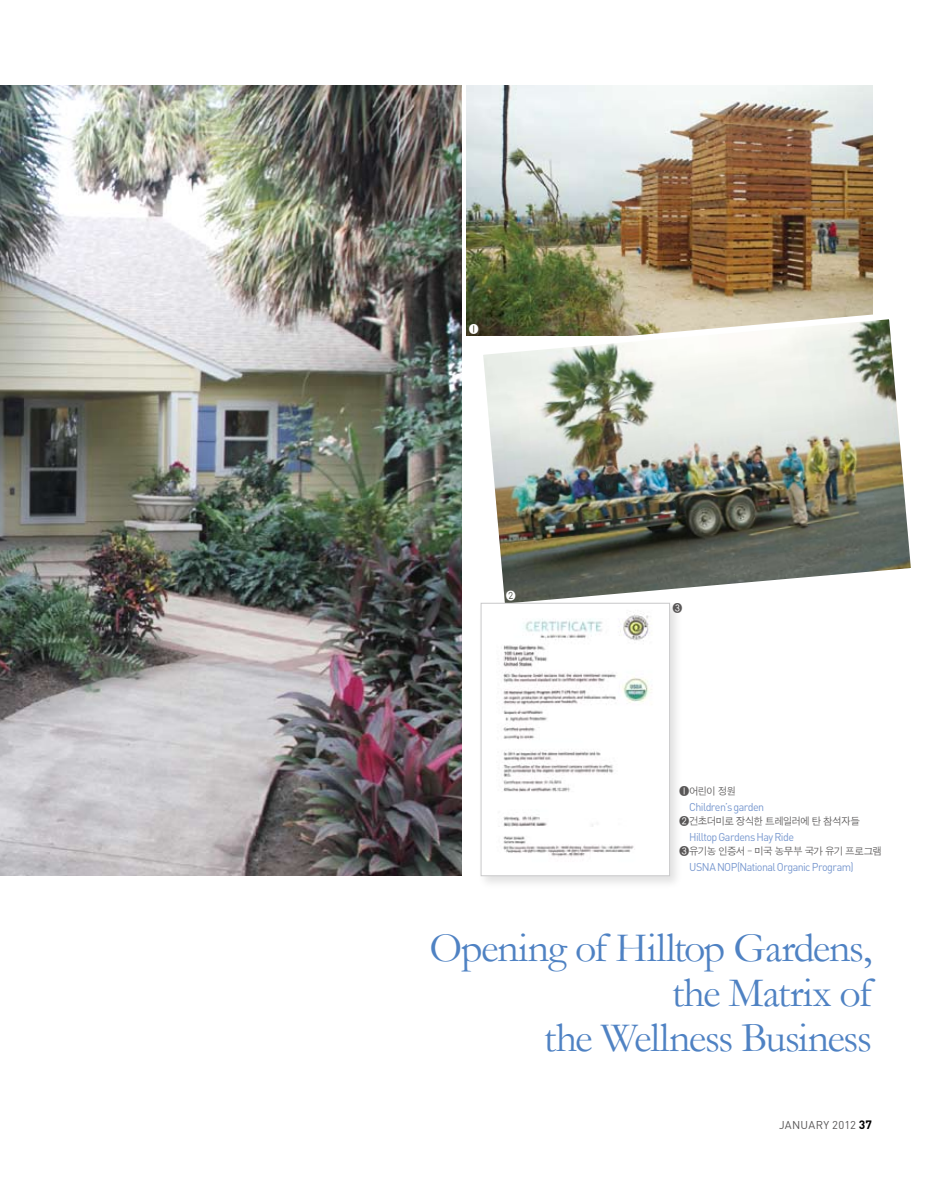
<style>
.page{position:relative;width:936px;height:1191px;background:#fff}
.page>*{position:absolute;margin:0;border:0;box-sizing:border-box;transform-origin:0 0}
.t1{font:42px/45px "Garamond";letter-spacing:-.035em;color:#4f82c3;text-align:right}
.t2{font:11.25px "DIN";letter-spacing:-.05em;color:#7898cf;scale:.95 1}
.t3{font:11.25px "DIN";letter-spacing:.02em;color:#595757}
.t4{font:10.2px "SMJ Gothic Std";letter-spacing:-.08em;color:#595757;scale:.95 1}
.t5{font:10.2px "SMJ Gothic Std";color:#fff;scale:.92 1}
.t6{font:10.2px "SMJ Gothic Std";letter-spacing:-.08em;color:#595757;scale:.92 1}
.s1{font-weight:700;font-size:12px;color:#000}
</style>
<div class="page">
<img style="left:0;top:85px;width:461px;height:791px">
<img style="left:466px;top:85px;width:406px;height:251px">
<img style="left:473px;top:309px;width:438px;height:291px">
<div style="left:477px;top:600px;width:212px;height:295px;background:#000;opacity:.12"></div>
<img style="left:482px;top:605px;width:186px;height:269px">
<div style="left:480px;top:603px;width:190px;height:273px;border:1px solid #c9c9ca"></div>
<svg style="left:504px;top:590px;width:13px;height:11px"></svg>
<p class="t5" style="left:469px;top:323px;width:12px">❶</p>
<p class="t6" style="left:673px;top:603px;width:12px">❸</p>
<p class="t4" style="left:679px;top:786px;width:61px">❶어린이 정원</p>
<p class="t2" style="left:689px;top:799px;width:80px">Children’s garden</p>
<p class="t4" style="left:679px;top:816px;width:191px">❷건초더미로 장식한 트레일러에 탄 참석자들</p>
<p class="t2" style="left:689px;top:829px;width:112px">Hilltop Gardens Hay Ride</p>
<p class="t4" style="left:679px;top:846px;width:214px">❸유기농 인증서 - 미국 농무부 국가 유기 프로그램</p>
<p class="t2" style="left:689px;top:859px;width:174px">USNA NOP(National Organic Program)</p>
<p class="t1" style="left:429px;top:925px;width:444px">Opening of Hilltop Gardens, the Matrix of<br>the Wellness Business</p>
<p class="t3" style="left:779px;top:1117px;width:95px">JANUARY 2012 <span class="s1">37</span></p>
</div>
